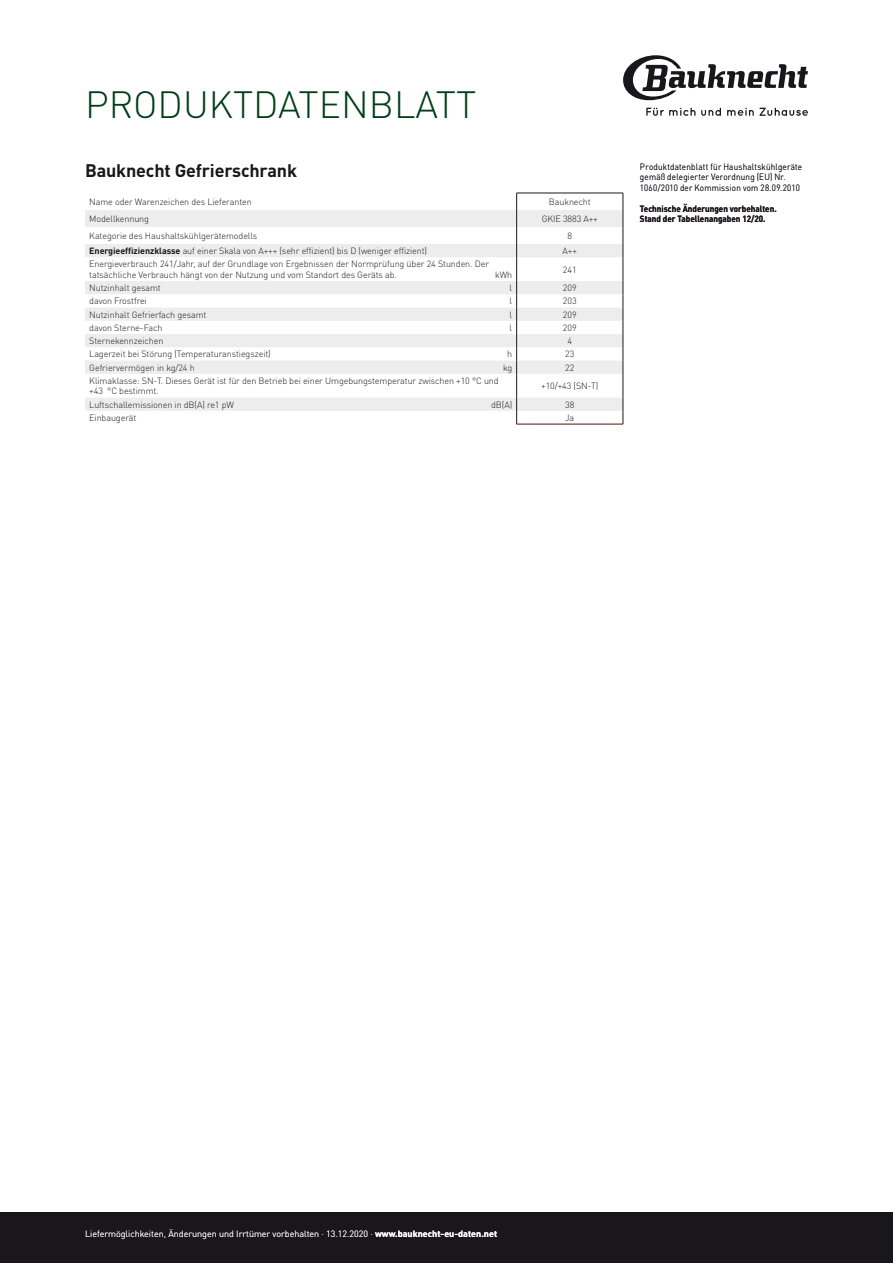
<style>
.page{position:relative;width:893px;height:1263px;background:#fff}
.page>*{position:absolute;margin:0;border:0;box-sizing:border-box;transform-origin:0 0}
.t1{font:300 37.5px "DIN Pro";color:#003d16}
.t2{font:700 18px "DIN Pro";letter-spacing:-.01em;color:#1a171c}
.t3{font:300 9px/10.5px "DIN Pro";letter-spacing:-.01em;color:#1a171c}
.t4{font:300 9px/10.5px "DIN Pro";letter-spacing:.025em;color:#1a171c;scale:.9 1}
.t5{font:300 9px "DIN Pro";color:#fff}
.t6{font:700 9px/10.5px "DIN Pro";color:#1a171c;scale:.9 1}
.s1{font-weight:700}
</style>
<div class="page">
<div style="left:0;top:1212px;width:893px;height:51px;background:#1a171c"></div>
<svg style="left:623px;top:55px;width:185px;height:45px"></svg>
<svg style="left:646px;top:108px;width:75px;height:8px"></svg>
<svg style="left:727px;top:108px;width:81px;height:8px"></svg>
<svg style="left:85px;top:210px;width:538px;height:201px"></svg>
<hr style="left:516px;top:424px;width:107px;height:1px;background:#5b0c0c">
<svg style="left:516px;top:194px;width:1px;height:230px"></svg>
<hr style="left:516px;top:193px;width:107px;height:1px;background:#1a171c">
<svg style="left:623px;top:193px;width:1px;height:231px"></svg>
<h1 class="t1" style="left:85px;top:75px;width:393px">Produktdaten blatt</h1>
<h2 class="t2" style="left:85px;top:155px;width:214px">Bauknecht Gefrierschrank</h2>
<p class="t3" style="left:89px;top:196px;width:164px">Name oder Warenzeichen des Lieferanten</p>
<p class="t3" style="left:549px;top:196px;width:43px">Bauknecht</p>
<p class="t3" style="left:89px;top:213px;width:61px">Modellkennung</p>
<p class="t3" style="left:542px;top:213px;width:58px">GKIE 3883 A++</p>
<p class="t3" style="left:89px;top:230px;width:170px">Kategorie des Haushaltskühlgerätemodells</p>
<p class="t3" style="left:567px;top:230px;width:6px">8</p>
<p class="t3" style="left:89px;top:245px;width:339px"><span class="s1">Energieeffizienzklasse</span> auf einer Skala von A+++ (sehr effizient) bis D (weniger effizient)</p>
<p class="t3" style="left:563px;top:245px;width:16px">A++</p>
<p class="t3" style="left:89px;top:258px;width:401px">Energieverbrauch 241/Jahr, auf der Grundlage von Ergebnissen der Normprüfung über 24 Stunden. Der tatsächliche Verbrauch hängt von der Nutzung und vom Standort des Geräts ab.</p>
<p class="t3" style="left:495px;top:269px;width:19px">kWh</p>
<p class="t3" style="left:563px;top:263px;width:15px">241</p>
<p class="t3" style="left:89px;top:282px;width:73px">Nutzinhalt gesamt</p>
<p class="t3" style="left:510px;top:282px;width:4px">l</p>
<p class="t3" style="left:563px;top:282px;width:15px">209</p>
<p class="t3" style="left:89px;top:295px;width:59px">davon Frostfrei</p>
<p class="t3" style="left:510px;top:295px;width:4px">l</p>
<p class="t3" style="left:563px;top:295px;width:15px">203</p>
<p class="t3" style="left:89px;top:308px;width:119px">Nutzinhalt Gefrierfach gesamt</p>
<p class="t3" style="left:510px;top:308px;width:4px">l</p>
<p class="t3" style="left:563px;top:308px;width:15px">209</p>
<p class="t3" style="left:89px;top:322px;width:75px">davon Sterne-Fach</p>
<p class="t3" style="left:510px;top:322px;width:4px">l</p>
<p class="t3" style="left:563px;top:322px;width:15px">209</p>
<p class="t3" style="left:89px;top:335px;width:76px">Sternekennzeichen</p>
<p class="t3" style="left:567px;top:335px;width:6px">4</p>
<p class="t3" style="left:89px;top:348px;width:183px">Lagerzeit bei Störung (Temperaturanstiegszeit)</p>
<p class="t3" style="left:507px;top:348px;width:7px">h</p>
<p class="t3" style="left:565px;top:348px;width:11px">23</p>
<p class="t3" style="left:89px;top:361px;width:107px">Gefriervermögen in kg/24 h</p>
<p class="t3" style="left:503px;top:361px;width:11px">kg</p>
<p class="t3" style="left:565px;top:361px;width:11px">22</p>
<p class="t3" style="left:89px;top:375px;width:411px">Klimaklasse: SN-T. Dieses Gerät ist für den Betrieb bei einer Umgebungstemperatur zwischen +10 °C und +43 °C bestimmt.</p>
<p class="t3" style="left:541px;top:380px;width:59px">+10/+43 (SN-T)</p>
<p class="t3" style="left:89px;top:398px;width:146px">Luftschallemissionen in dB (A) re1 pW</p>
<p class="t3" style="left:491px;top:398px;width:23px">dB (A)</p>
<p class="t3" style="left:565px;top:398px;width:11px">38</p>
<p class="t3" style="left:89px;top:412px;width:49px">Einbaugerät</p>
<p class="t3" style="left:565px;top:412px;width:11px">Ja</p>
<p class="t4" style="left:640px;top:160px;width:182px">Produktdatenblatt für Haushaltskühlgeräte gemäß delegierter Verordnung (EU) Nr.<br>1060/2010 der Kommission vom 28.09.2010</p>
<p class="t6" style="left:640px;top:202px;width:153px">Technische Änderungen vorbehalten.<br>Stand der Tabellenangaben 12/20.</p>
<p class="t5" style="left:85px;top:1226px;width:414px">Liefermöglichkeiten, Änderungen und Irrtümer vorbehalten · 13.12.2020 · <span class="s1">www.bauknecht-eu-daten.net</span></p>
</div>
